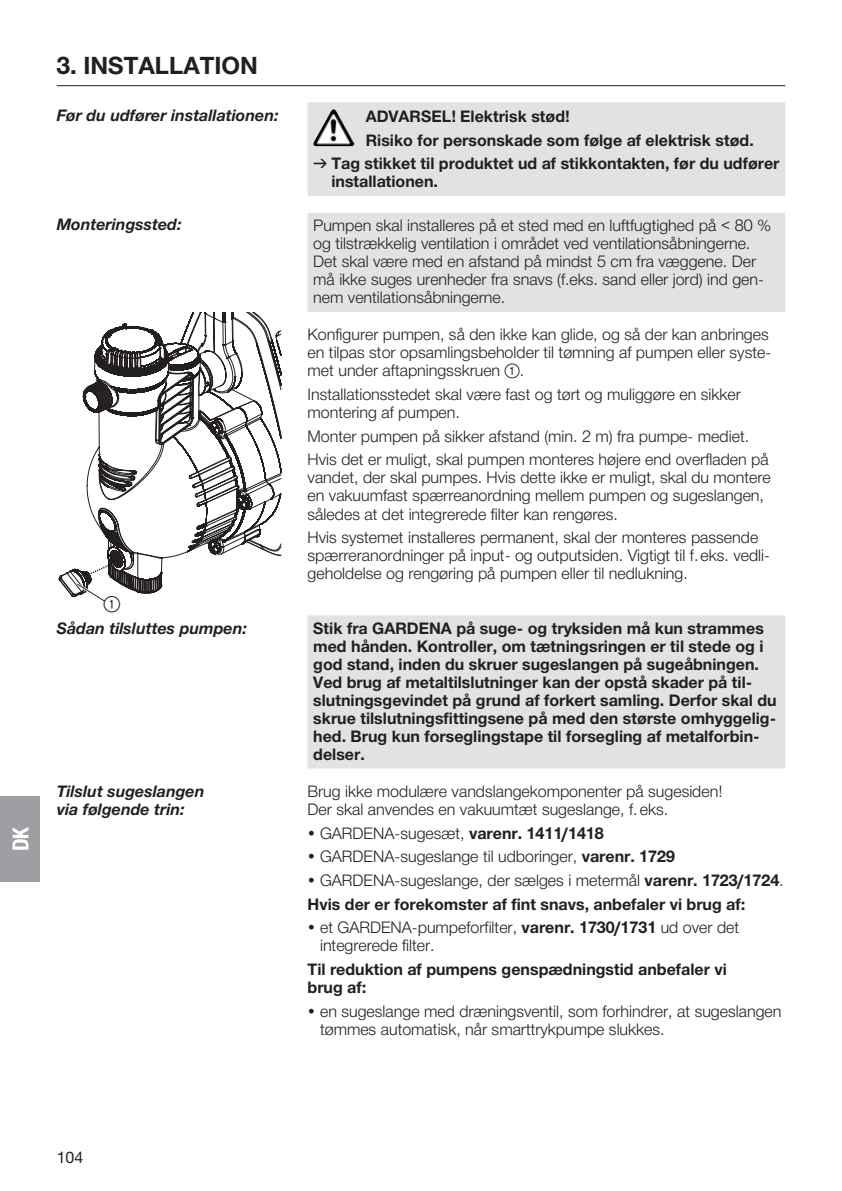
<style>
.page{position:relative;width:842px;height:1191px;background:#fff}
.page>*{position:absolute;margin:0;border:0;box-sizing:border-box;transform-origin:0 0}
.t1{font:700 24px "Gardena Sans";color:#231f20}
.t2{font:700 22px "Gardena Sans Cond";color:#fff}
.t3{font:22px "Ziffernim Kreisund Quadrat BQ";color:#231f20}
.t4{font:16px/18px "Gardena Sans";color:#231f20}
.t5{font:700 16px/18px "Gardena Sans";color:#231f20}
.t6{font:italic 700 16px/18px "Gardena Sans";color:#231f20}
.t7{font:16px "GARDENA Pro";color:#231f20}
.s1{font-family:"Formdruck";font-weight:400}
.s2{font-family:"Ziffernim Kreisund Quadrat BQ";font-size:20px}
.s3{font-weight:700}
.s4{font-weight:400}
</style>
<div class="page">
<svg style="left:308px;top:102px;width:477px;height:666px;fill:#e1e2e4"></svg>
<hr style="left:57px;top:85px;width:728px;height:1px;background:#231f20">
<img style="left:315px;top:109px;width:18px;height:31px">
<svg style="left:58px;top:312px;width:224px;height:290px"></svg>
<div style="left:0;top:796px;width:40px;height:85px;background:#9d9fa2"></div>
<h2 class="t2" style="left:5px;top:851px;width:26px;rotate:-90deg">DK</h2>
<h1 class="t1" style="left:57px;top:48px;width:203px">3. INSTALLATION</h1>
<p class="t6" style="left:57px;top:105px;width:223px">Før du udfører installationen:</p>
<p class="t5" style="left:366px;top:106px;width:205px">ADVARSEL! Elektrisk stød!</p>
<p class="t5" style="left:366px;top:130px;width:390px">Risiko for personskade som følge af elektrisk stød.</p>
<p class="t5" style="left:313px;top:154px;width:468px"><span class="s1">v</span> Tag stikket til produktet ud af stikkontakten, før du udfører</p>
<p class="t5" style="left:331px;top:172px;width:108px">installationen.</p>
<p class="t6" style="left:57px;top:214px;width:126px">Monteringssted:</p>
<p class="t4" style="left:313px;top:216px;width:459px">Pumpen skal installeres på et sted med en luftfugtighed på &lt; 80 % og tilstrækkelig ventilation i området ved ventilationsåbningerne.<br>Det skal være med en afstand på mindst 5 cm fra væggene. Der må ikke suges urenheder fra snavs (f.eks. sand eller jord) ind gen&shy;nem ventilationsåbningerne.</p>
<h2 class="t3" style="left:104px;top:592px;width:18px">1</h2>
<p class="t4" style="left:308px;top:325px;width:465px">Konfigurer pumpen, så den ikke kan glide, og så der kan anbringes en tilpas stor opsamlingsbeholder til tømning af pumpen eller syste&shy;met under aftapningsskruen <span class="s2">(1)</span>.</p>
<p class="t4" style="left:308px;top:385px;width:435px">Installationsstedet skal være fast og tørt og muliggøre en sikker montering af pumpen.</p>
<p class="t4" style="left:308px;top:424px;width:463px;line-height:23.6px">Monter pumpen på sikker afstand (min. 2 m) fra pumpe- mediet.<br>Hvis det er muligt, skal pumpen monteres højere end overfladen på</p>
<p class="t4" style="left:308px;top:468px;width:465px">vandet, der skal pumpes. Hvis dette ikke er muligt, skal du montere en vakuumfast spærreanordning mellem pumpen og sugeslangen, således at det integrerede filter kan rengøres.</p>
<p class="t4" style="left:308px;top:528px;width:464px">Hvis systemet installeres permanent, skal der monteres passende spærreranordninger på input- og outputsiden. Vigtigt til f.eks. vedli&shy;geholdelse og rengøring på pumpen eller til nedlukning.</p>
<p class="t6" style="left:57px;top:618px;width:192px">Sådan tilsluttes pumpen:</p>
<p class="t5" style="left:313px;top:618px;width:465px">Stik fra GARDENA på suge- og tryksiden må kun strammes med hånden. Kontroller, om tætningsringen er til stede og i god stand, inden du skruer sugeslangen på sugeåbningen.<br>Ved brug af metaltilslutninger kan der opstå skader på til&shy;slutningsgevindet på grund af forkert samling. Derfor skal du skrue tilslutningsfittingsene på med den største omhyggelig&shy;hed. Brug kun forseglingstape til forsegling af metalforbin&shy;delser.</p>
<p class="t6" style="left:57px;top:781px;width:149px">Tilslut sugeslangen via følgende trin:</p>
<p class="t4" style="left:308px;top:781px;width:416px">Brug ikke modulære vandslangekomponenter på sugesiden!<br>Der skal anvendes en vakuumtæt sugeslange, f.eks.</p>
<p class="t4" style="left:308px;top:823px;width:298px">• GARDENA-sugesæt, <span class="s3">varenr. 1411/1418</span></p>
<p class="t4" style="left:308px;top:847px;width:369px">• GARDENA-sugeslange til udboringer, <span class="s3">varenr. 1729</span></p>
<p class="t5" style="left:308px;top:867px;width:478px;line-height:23.6px"><span class="s4">• GARDENA-sugeslange, der sælges i metermål</span> varenr. 1723/1724<span class="s4">.<br></span>Hvis der er forekomster af fint snavs, anbefaler vi brug af:</p>
<p class="t4" style="left:320px;top:918px;width:421px;text-indent:-12px">• et GARDENA-pumpeforfilter, <span class="s3">varenr. 1730/1731</span> ud over det integrerede filter.</p>
<p class="t5" style="left:308px;top:959px;width:421px">Til reduktion af pumpens genspædningstid anbefaler vi brug af:</p>
<p class="t4" style="left:320px;top:1001px;width:463px;text-indent:-12px">• en sugeslange med dræningsventil, som forhindrer, at sugeslangen tømmes automatisk, når smarttrykpumpe slukkes.</p>
<p class="t7" style="left:57px;top:1147px;width:28px">104</p>
</div>
